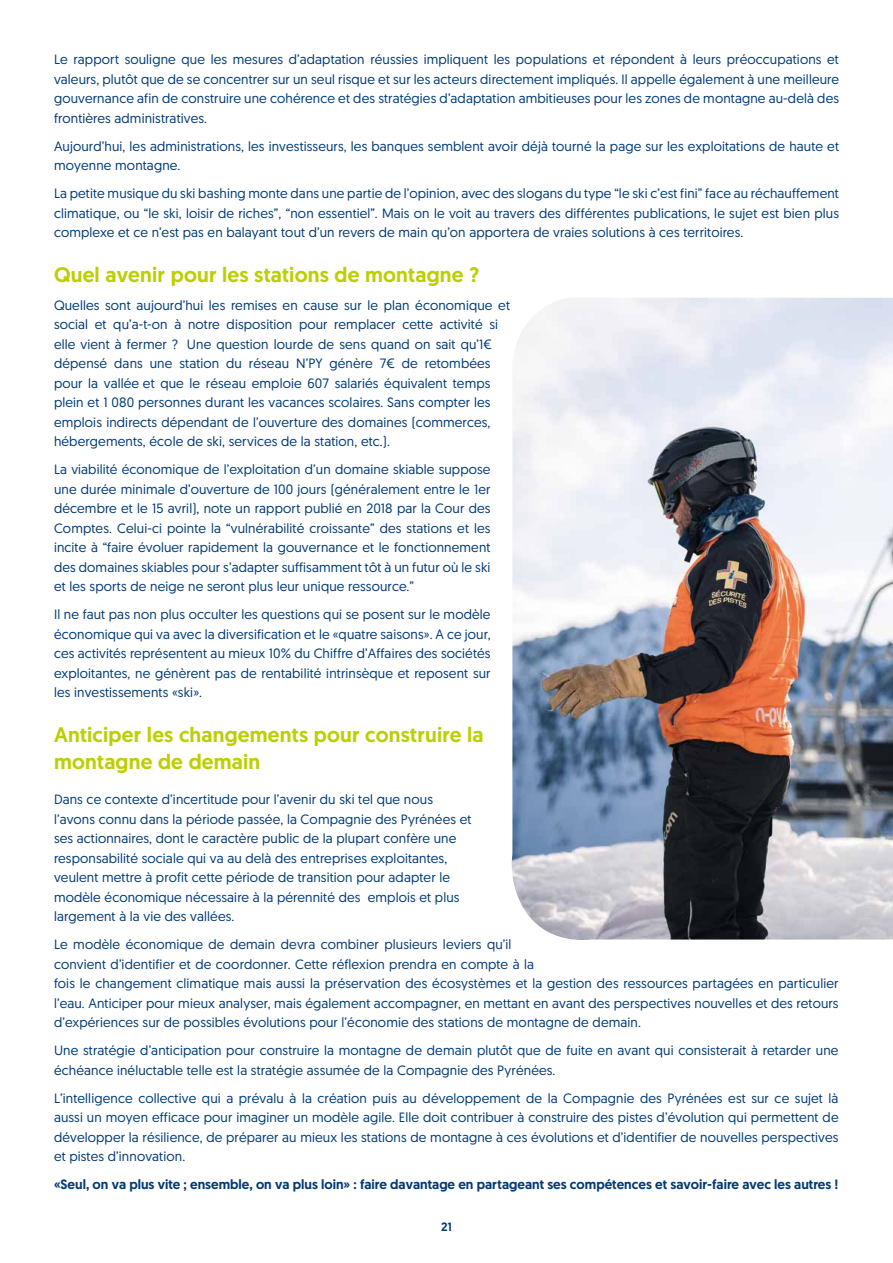
<style>
.page{position:relative;width:893px;height:1263px;background:#fff}
.page>*{position:absolute;margin:0;border:0;box-sizing:border-box;transform-origin:0 0}
.t1{font:500 21px/27px "Geomanist";letter-spacing:.01em;color:#bccf00}
.t2{font:13.5px/19.5px "Geomanist";letter-spacing:.01em;color:#003a76;text-align:justify}
.t3{font:500 13.5px "Geomanist";color:#003a76}
.t4{font:500 12px "Geomanist";color:#003a76}
</style>
<div class="page">
<img style="left:511px;top:298px;width:382px;height:642px">
<p class="t2" style="left:54px;top:49px;width:787px">Le rapport souligne que les mesures d’adaptation réussies impliquent les populations et répondent à leurs préoccupations et valeurs, plutôt que de se concentrer sur un seul risque et sur les acteurs directement impliqués. Il appelle également à une meilleure gouvernance afin de construire une cohérence et des stratégies d’adaptation ambitieuses pour les zones de montagne au-delà des frontières administratives.</p>
<p class="t2" style="left:54px;top:136px;width:786px">Aujourd’hui, les administrations, les investisseurs, les banques semblent avoir déjà tourné la page sur les exploitations de haute et moyenne montagne.</p>
<p class="t2" style="left:54px;top:183px;width:786px">La petite musique du ski bashing monte dans une partie de l’opinion, avec des slogans du type “le ski c’est fini” face au réchauffement climatique, ou “le ski, loisir de riches”, “non essentiel”. Mais on le voit au travers des différentes publications, le sujet est bien plus complexe et ce n’est pas en balayant tout d’un revers de main qu’on apportera de vraies solutions à ces territoires.</p>
<h1 class="t1" style="left:54px;top:261px;width:427px">Quel avenir pour les stations de montagne ?</h1>
<p class="t2" style="left:54px;top:295px;width:457px;text-align:left">Quelles sont aujourd’hui les remises en cause sur le plan économique et social et qu’a-t-on à notre disposition pour remplacer cette activité si elle vient à fermer ? Une question lourde de sens quand on sait qu’1€ dépensé dans une station du réseau N’PY génère 7€ de retombées pour la vallée et que le réseau emploie 607 salariés équivalent temps plein et 1 080 personnes durant les vacances scolaires. Sans compter les emplois indirects dépendant de l’ouverture des domaines (commerces, hébergements, école de ski, services de la station, etc.).</p>
<p class="t2" style="left:54px;top:459px;width:438px">La viabilité économique de l’exploitation d’un domaine skiable suppose une durée minimale d’ouverture de 100 jours (généralement entre le 1er décembre et le 15 avril), note un rapport publié en 2018 par la Cour des Comptes. Celui-ci pointe la “vulnérabilité croissante” des stations et les incite à “faire évoluer rapidement la gouvernance et le fonctionnement des domaines skiables pour s’adapter suffisamment tôt à un futur où le ski et les sports de neige ne seront plus leur unique ressource.”</p>
<p class="t2" style="left:54px;top:604px;width:438px">Il ne faut pas non plus occulter les questions qui se posent sur le modèle économique qui va avec la diversification et le «quatre saisons». A ce jour, ces activités représentent au mieux 10% du Chiffre d’Affaires des sociétés exploitantes, ne génèrent pas de rentabilité intrinsèque et reposent sur les investissements «ski».</p>
<h1 class="t1" style="left:54px;top:721px;width:431px">Anticiper les changements pour construire la montagne de demain</h1>
<p class="t2" style="left:54px;top:789px;width:419px;text-align:left">Dans ce contexte d’incertitude pour l’avenir du ski tel que nous l’avons connu dans la période passée, la Compagnie des Pyrénées et ses actionnaires, dont le caractère public de la plupart confère une responsabilité sociale qui va au delà des entreprises exploitantes, veulent mettre à profit cette période de transition pour adapter le modèle économique nécessaire à la pérennité des emplois et plus largement à la vie des vallées.</p>
<p class="t2" style="left:54px;top:934px;width:786px;text-align:left">Le modèle économique de demain devra combiner plusieurs leviers qu’il<br>convient d’identifier et de coordonner. Cette réflexion prendra en compte à la<br>fois le changement climatique mais aussi la préservation des écosystèmes et la gestion des ressources partagées en particulier l’eau. Anticiper pour mieux analyser, mais également accompagner, en mettant en avant des perspectives nouvelles et des retours d’expériences sur de possibles évolutions pour l’économie des stations de montagne de demain.</p>
<p class="t2" style="left:54px;top:1040px;width:786px">Une stratégie d’anticipation pour construire la montagne de demain plutôt que de fuite en avant qui consisterait à retarder une échéance inéluctable telle est la stratégie assumée de la Compagnie des Pyrénées.</p>
<p class="t2" style="left:54px;top:1088px;width:786px">L’intelligence collective qui a prévalu à la création puis au développement de la Compagnie des Pyrénées est sur ce sujet là aussi un moyen efficace pour imaginer un modèle agile. Elle doit contribuer à construire des pistes d’évolution qui permettent de développer la résilience, de préparer au mieux les stations de montagne à ces évolutions et d’identifier de nouvelles perspectives et pistes d’innovation.</p>
<p class="t3" style="left:54px;top:1175px;width:786px">«Seul, on va plus vite ; ensemble, on va plus loin» : faire davantage en partageant ses compétences et savoir-faire avec les autres !</p>
<p class="t4" style="left:441px;top:1218px;width:12px">21</p>
</div>
